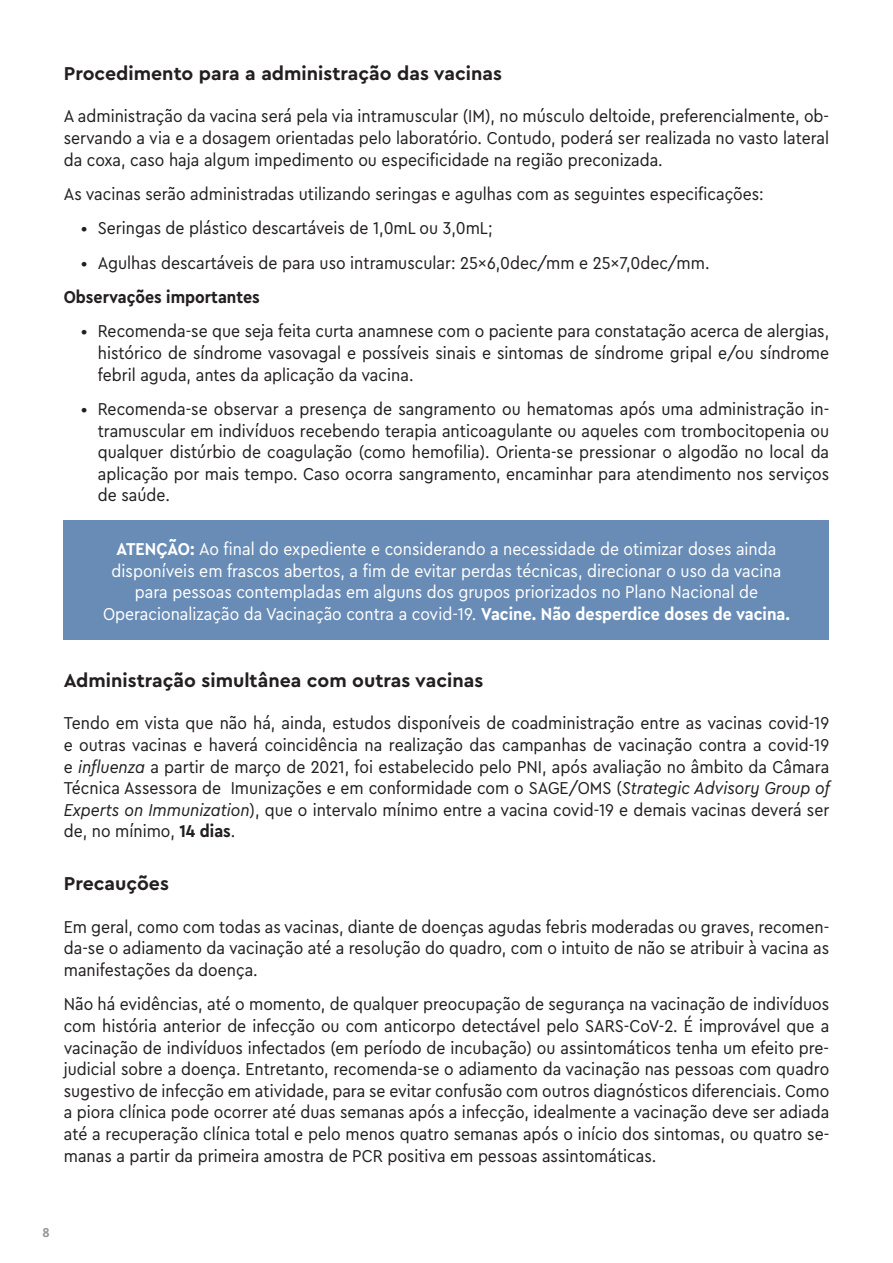
<style>
.page{position:relative;width:893px;height:1263px;background:#fff}
.page>*{position:absolute;margin:0;border:0;box-sizing:border-box;transform-origin:0 0}
.t1{font:700 19.5px "Cera Pro";color:#231f20}
.t2{font:18px/21.6px "Cera Compact Pro";color:#231f20;text-align:justify}
.t3{font:18px/21.6px "Cera Compact Pro";color:#fff;text-align:center}
.t4{font:700 18px "Cera Compact Pro";color:#231f20}
.t5{font:700 13.5px "Cera Compact Pro";color:#939598}
.s1{font-weight:700}
.s2{font-style:italic}
</style>
<div class="page">
<div style="left:64px;top:520px;width:765px;height:120px;background:#688cb6"></div>
<p class="t1" style="left:64px;top:60px;width:440px">Procedimento para a administração das vacinas</p>
<p class="t2" style="left:64px;top:105px;width:767px">A administração da vacina será pela via intramuscular (IM), no músculo deltoide, preferencialmente, ob&shy;servando a via e a dosagem orientadas pelo laboratório. Contudo, poderá ser realizada no vasto lateral da coxa, caso haja algum impedimento ou especificidade na região preconizada.</p>
<p class="t2" style="left:64px;top:182px;width:701px">As vacinas serão administradas utilizando seringas e agulhas com as seguintes especificações:</p>
<p class="t2" style="left:81px;top:217px;width:413px">• Seringas de plástico descartáveis de 1,0mL ou 3,0mL;</p>
<p class="t2" style="left:81px;top:251px;width:630px">• Agulhas descartáveis de para uso intramuscular: 25×6,0dec/mm e 25×7,0dec/mm.</p>
<p class="t4" style="left:64px;top:285px;width:197px">Observações importantes</p>
<p class="t2" style="left:98px;top:320px;width:733px;text-indent:-17px">• Recomenda-se que seja feita curta anamnese com o paciente para constatação acerca de alergias, histórico de síndrome vasovagal e possíveis sinais e sintomas de síndrome gripal e/ou síndrome febril aguda, antes da aplicação da vacina.</p>
<p class="t2" style="left:98px;top:397px;width:733px;text-indent:-17px">• Recomenda-se observar a presença de sangramento ou hematomas após uma administração in&shy;tramuscular em indivíduos recebendo terapia anticoagulante ou aqueles com trombocitopenia ou qualquer distúrbio de coagulação (como hemofilia). Orienta-se pressionar o algodão no local da aplicação por mais tempo. Caso ocorra sangramento, encaminhar para atendimento nos serviços de saúde.</p>
<p class="t3" style="left:103px;top:537px;width:688px"><span class="s1">ATENÇÃO:</span> Ao final do expediente e considerando a necessidade de otimizar doses ainda disponíveis em frascos abertos, a fim de evitar perdas técnicas, direcionar o uso da vacina para pessoas contempladas em alguns dos grupos priorizados no Plano Nacional de Operacionalização da Vacinação contra a covid-19. <span class="s1">Vacine. Não desperdice doses de vacina.</span></p>
<p class="t1" style="left:64px;top:667px;width:421px">Administração simultânea com outras vacinas</p>
<p class="t2" style="left:64px;top:712px;width:767px">Tendo em vista que não há, ainda, estudos disponíveis de coadministração entre as vacinas covid-19 e outras vacinas e haverá coincidência na realização das campanhas de vacinação contra a covid-19 e <span class="s2">influenza</span> a partir de março de 2021, foi estabelecido pelo PNI, após avaliação no âmbito da Câmara Técnica Assessora de Imunizações e em conformidade com o SAGE/OMS (<span class="s2">Strategic Advisory Group of Experts on Immunization</span>), que o intervalo mínimo entre a vacina covid-19 e demais vacinas deverá ser de, no mínimo, <span class="s1">14 dias</span>.</p>
<p class="t1" style="left:64px;top:870px;width:107px">Precauções</p>
<p class="t2" style="left:64px;top:915px;width:767px">Em geral, como com todas as vacinas, diante de doenças agudas febris moderadas ou graves, recomen&shy;da-se o adiamento da vacinação até a resolução do quadro, com o intuito de não se atribuir à vacina as manifestações da doença.</p>
<p class="t2" style="left:64px;top:993px;width:767px">Não há evidências, até o momento, de qualquer preocupação de segurança na vacinação de indivíduos com história anterior de infecção ou com anticorpo detectável pelo SARS-CoV-2. É improvável que a vacinação de indivíduos infectados (em período de incubação) ou assintomáticos tenha um efeito pre&shy;judicial sobre a doença. Entretanto, recomenda-se o adiamento da vacinação nas pessoas com quadro sugestivo de infecção em atividade, para se evitar confusão com outros diagnósticos diferenciais. Como a piora clínica pode ocorrer até duas semanas após a infecção, idealmente a vacinação deve ser adiada até a recuperação clínica total e pelo menos quatro semanas após o início dos sintomas, ou quatro se&shy;manas a partir da primeira amostra de PCR positiva em pessoas assintomáticas.</p>
<p class="t5" style="left:43px;top:1223px;width:9px">8</p>
</div>
